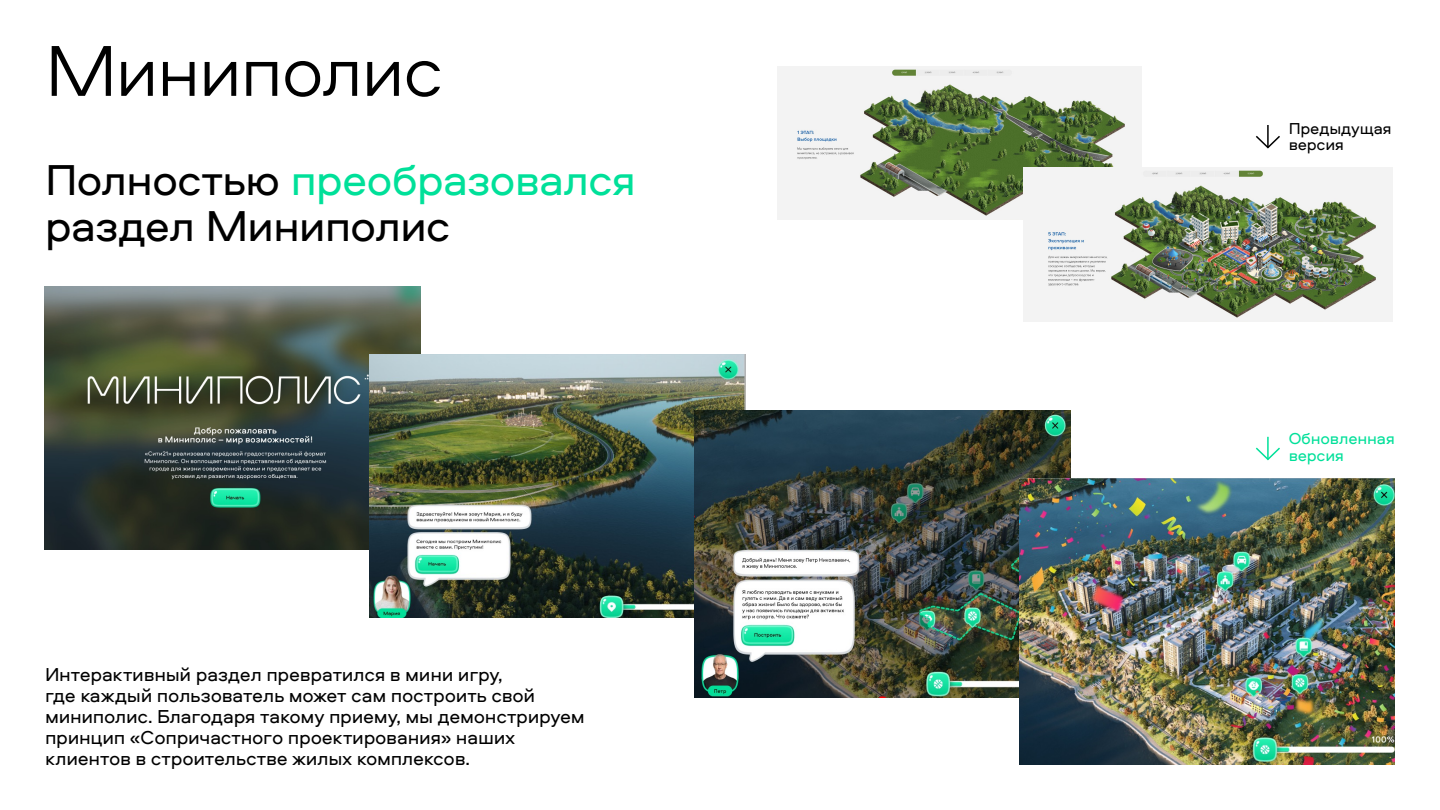
<style>
.page{position:relative;width:1440px;height:810px;background:#fff}
.page>*{position:absolute;margin:0;border:0;box-sizing:border-box;transform-origin:0 0}
.t1{font:300 75px "Aeroport";letter-spacing:-.035em;color:#000}
.t2{font:45px/45.8px "Aeroport";letter-spacing:-.025em;color:#000}
.t3{font:19.5px/21px "Aeroport";letter-spacing:-.015em;color:#000}
.t4{font:16.5px/16.5px "Aeroport";letter-spacing:-.01em;color:#00e099}
.t5{font:16.5px/16.5px "Aeroport";letter-spacing:-.01em;color:#000}
.s1{color:#00e099}
</style>
<div class="page">
<img style="left:777px;top:66px;width:364px;height:154px">
<img style="left:1023px;top:168px;width:369px;height:154px">
<img style="left:45px;top:287px;width:376px;height:263px">
<img style="left:370px;top:355px;width:376px;height:263px">
<img style="left:694px;top:411px;width:376px;height:286px">
<img style="left:1019px;top:479px;width:376px;height:286px">
<svg style="left:1256px;top:135px;width:24px;height:14px"></svg>
<hr style="left:1267px;top:125px;width:2px;height:23px;background:#000">
<svg style="left:1256px;top:447px;width:24px;height:14px"></svg>
<hr style="left:1267px;top:437px;width:2px;height:22px;background:#00e099">
<h1 class="t1" style="left:45px;top:20px;width:400px">Миниполис</h1>
<h2 class="t2" style="left:45px;top:154px;width:593px">Полностью <span class="s1">преобразовался </span>раздел Миниполис</h2>
<p class="t3" style="left:45px;top:663px;width:541px">Интерактивный раздел превратился в мини игру,<br>где каждый пользователь может сам построить свой миниполис. Благодаря такому приему, мы демонстрируем принцип «Сопричастного проектирования» наших клиентов в строительстве жилых комплексов.</p>
<p class="t5" style="left:1289px;top:119px;width:104px">Предыдущая версия</p>
<p class="t4" style="left:1289px;top:430px;width:108px">Обновленная версия</p>
</div>
